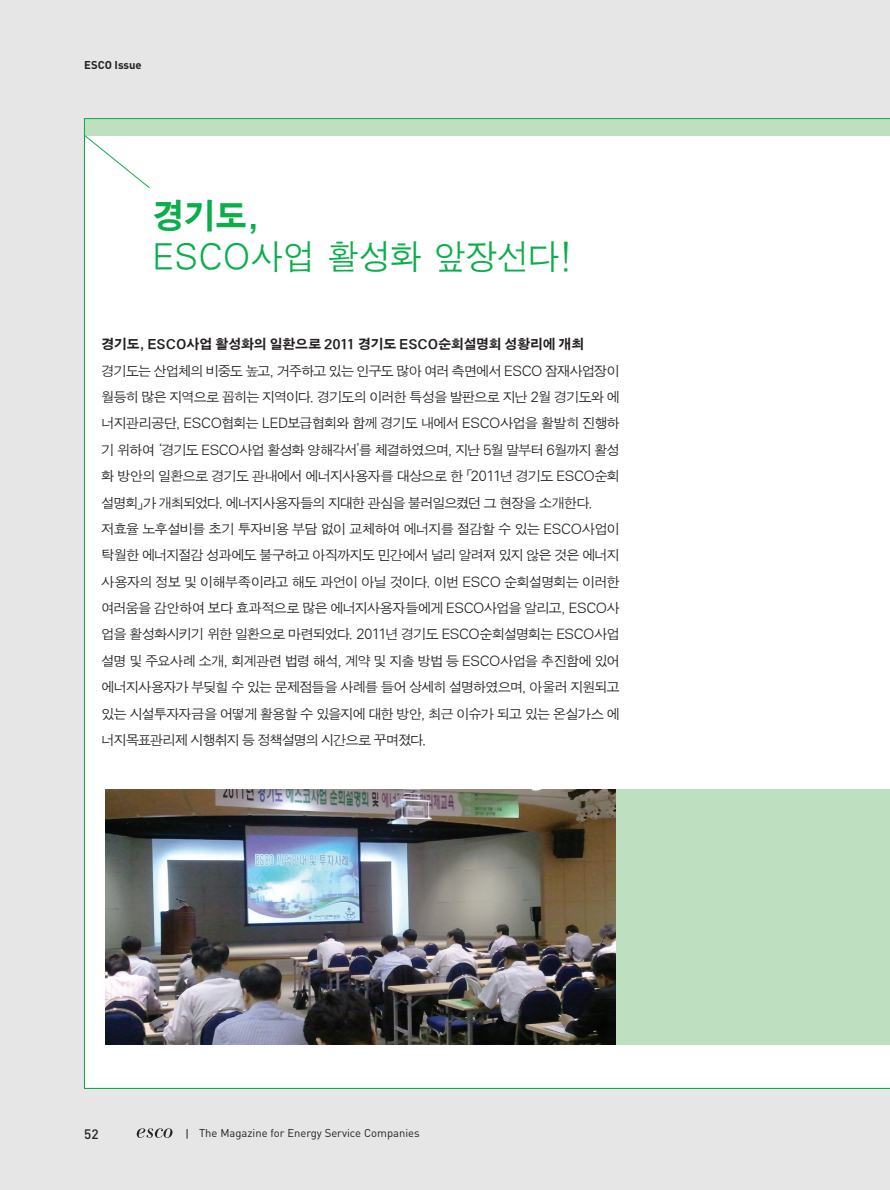
<style>
.page{position:relative;width:890px;height:1190px;background:#fff}
.page>*{position:absolute;margin:0;border:0;box-sizing:border-box;transform-origin:0 0}
.t1{font:34.5px "SMJ Gothic Std";letter-spacing:-.035em;color:#0cae4c;scale:.95 1}
.t2{font:34.5px "SM3 K Gothic";color:#0cae4c;scale:.95 1}
.t3{font:13.5px/26.4px "SMJ Gothic Std";letter-spacing:-.09em;color:#231f20}
.t4{font:13.5px "SM3 K Gothic";letter-spacing:-.055em;color:#231f20}
.t5{font:500 13.5px "DIN";color:#231f20}
.t6{font:11.25px "DIN";color:#231f20}
.t7{font:700 11.25px "DIN";color:#231f20}
</style>
<div class="page">
<div style="left:0;top:0;width:890px;height:1189px;background:#e6e6e7"></div>
<svg style="left:137px;top:1128px;width:36px;height:9px"></svg>
<div style="left:84px;top:118px;width:806px;height:970px;background:#fff"></div>
<div style="left:595px;top:789px;width:295px;height:255px;background:#bfe0c0"></div>
<img style="left:106px;top:789px;width:510px;height:255px">
<svg style="left:84px;top:135px;width:66px;height:53px;background:#f4fbf6"></svg>
<p class="t7" style="left:84px;top:58px;width:59px">ESCO Issue</p>
<h1 class="t2" style="left:152px;top:198px;width:115px">경기도,</h1>
<h1 class="t1" style="left:152px;top:238px;width:446px">ESCO사업 활성화 앞장선다!</h1>
<p class="t4" style="left:101px;top:337px;width:485px">경기도, ESCO사업 활성화의 일환으로 2011 경기도 ESCO순회설명회 성황리에 개최</p>
<p class="t3" style="left:101px;top:358px;width:520px">경기도는 산업체의 비중도 높고, 거주하고 있는 인구도 많아 여러 측면에서 ESCO 잠재사업장이 월등히 많은 지역으로 꼽히는 지역이다. 경기도의 이러한 특성을 발판으로 지난 2월 경기도와 에 너지관리공단, ESCO협회는 LED보급협회와 함께 경기도 내에서 ESCO사업을 활발히 진행하 기 위하여 ‘경기도 ESCO사업 활성화 양해각서’를 체결하였으며, 지난 5월 말부터 6월까지 활성 화 방안의 일환으로 경기도 관내에서 에너지사용자를 대상으로 한 「2011년 경기도 ESCO순회 설명회」가 개최되었다. 에너지사용자들의 지대한 관심을 불러일으켰던 그 현장을 소개한다. 저효율 노후설비를 초기 투자비용 부담 없이 교체하여 에너지를 절감할 수 있는 ESCO사업이 탁월한 에너지절감 성과에도 불구하고 아직까지도 민간에서 널리 알려져 있지 않은 것은 에너지 사용자의 정보 및 이해부족이라고 해도 과언이 아닐 것이다. 이번 ESCO 순회설명회는 이러한 여러움을 감안하여 보다 효과적으로 많은 에너지사용자들에게 ESCO사업을 알리고, ESCO사 업을 활성화시키기 위한 일환으로 마련되었다. 2011년 경기도 ESCO순회설명회는 ESCO사업 설명 및 주요사례 소개, 회계관련 법령 해석, 계약 및 지출 방법 등 ESCO사업을 추진함에 있어 에너지사용자가 부딪힐 수 있는 문제점들을 사례를 들어 상세히 설명하였으며, 아울러 지원되고 있는 시설투자자금을 어떻게 활용할 수 있을지에 대한 방안, 최근 이슈가 되고 있는 온실가스 에 너지목표관리제 시행취지 등 정책설명의 시간으로 꾸며졌다.</p>
<p class="t5" style="left:84px;top:1124px;width:16px">52</p>
<p class="t6" style="left:199px;top:1125px;width:222px">The Magazine for Energy Service Companies</p>
</div>
